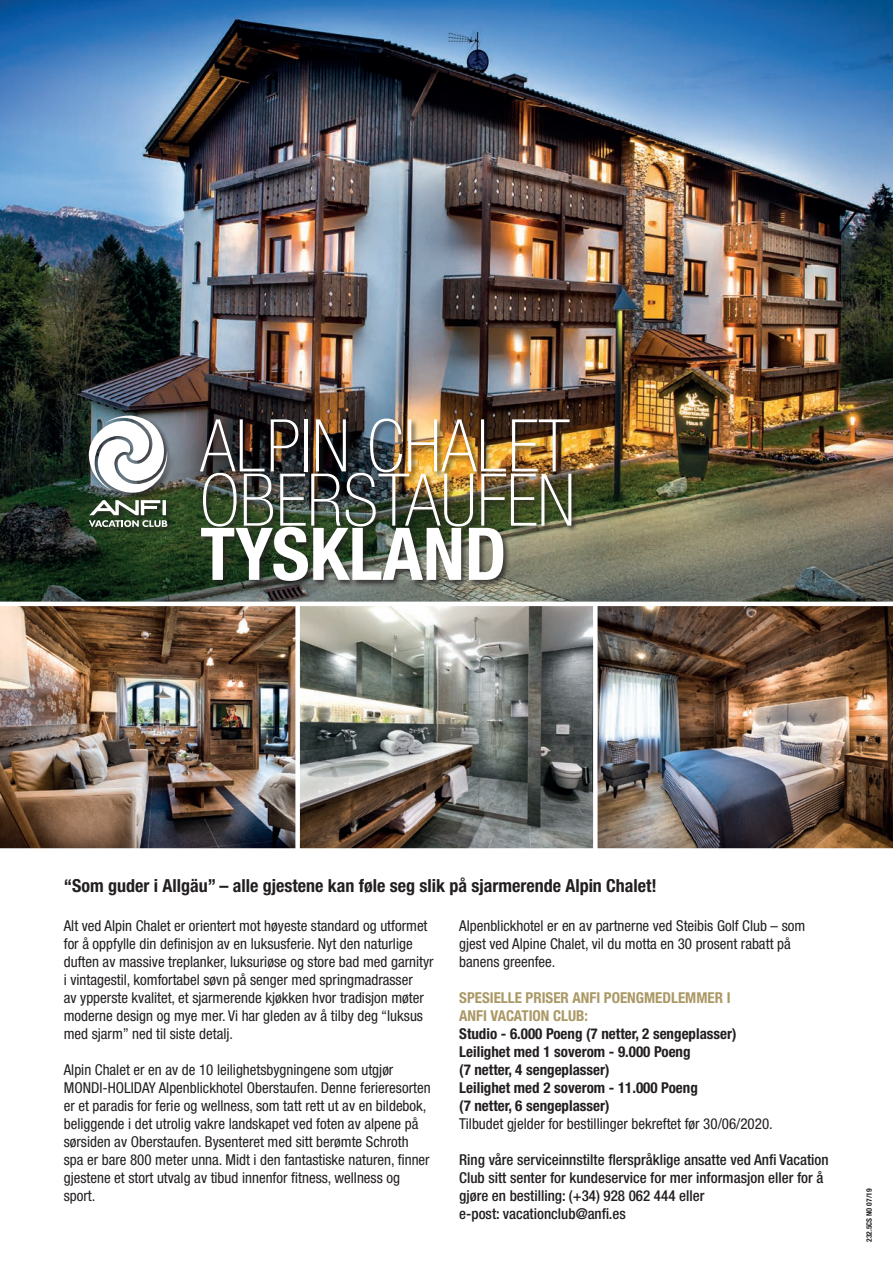
<style>
.page{position:relative;width:893px;height:1263px;background:#fff}
.page>*{position:absolute;margin:0;border:0;box-sizing:border-box;transform-origin:0 0}
.t1{font:100 condensed 72.9px/54.2px "Helvetica Neue LT Std";color:#fff}
.t2{font:700 condensed 72.9px "Helvetica Neue LT Std";color:#fff}
.t3{font:700 condensed 18px "Helvetica Neue LT Std";color:#231f20}
.t4{font:condensed 15px/18px "Helvetica Neue LT Std";color:#231f20}
.t5{font:500 condensed 15px/18px "Helvetica Neue LT Std";color:#231f20}
.t6{font:700 condensed 15px "Helvetica Neue LT Std";color:#231f20}
.t7{font:700 condensed 15px "Helvetica Neue LT Std";color:#aa9865}
.t8{font:700 condensed 7.5px "Helvetica Neue LT Std";color:#231f20}
</style>
<div class="page">
<img style="left:0;top:0;width:893px;height:848px">
<div style="left:87px;top:414px;width:88px;height:120px;background:#231f20;opacity:.75"></div>
<svg style="left:89px;top:414px;width:78px;height:80px"></svg>
<svg style="left:89px;top:500px;width:78px;height:27px"></svg>
<div style="left:198px;top:417px;width:381px;height:171px;background:#231f20;opacity:.75"></div>
<hr style="left:0;top:602px;width:893px;height:4px;background:#fff">
<div style="left:295px;top:604px;width:5px;height:246px;background:#fff"></div>
<div style="left:593px;top:604px;width:5px;height:246px;background:#fff"></div>
<p class="t1" style="left:200px;top:418px;width:377px">ALPIN CHALET<br>OBERSTAUFEN</p>
<p class="t2" style="left:200px;top:510px;width:308px">TYSKLAND</p>
<p class="t3" style="left:64px;top:875px;width:595px">“Som guder i Allgäu” – alle gjestene kan føle seg slik på sjarmerende Alpin Chalet!</p>
<p class="t4" style="left:64px;top:917px;width:371px">Alt ved Alpin Chalet er orientert mot høyeste standard og utformet for å oppfylle din definisjon av en luksusferie. Nyt den naturlige duften av massive treplanker, luksuriøse og store bad med garnityr i vintagestil, komfortabel søvn på senger med springmadrasser<br>av ypperste kvalitet, et sjarmerende kjøkken hvor tradisjon møter moderne design og mye mer. Vi har gleden av å tilby deg “luksus med sjarm” ned til siste detalj.</p>
<p class="t4" style="left:64px;top:1061px;width:368px">Alpin Chalet er en av de 10 leilighetsbygningene som utgjør MONDI-HOLIDAY Alpenblickhotel Oberstaufen. Denne ferieresorten er et paradis for ferie og wellness, som tatt rett ut av en bildebok, beliggende i det utrolig vakre landskapet ved foten av alpene på sørsiden av Oberstaufen. Bysenteret med sitt berømte Schroth spa er bare 800 meter unna. Midt i den fantastiske naturen, finner gjestene et stort utvalg av tibud innenfor fitness, wellness og sport.</p>
<p class="t4" style="left:459px;top:917px;width:348px">Alpenblickhotel er en av partnerne ved Steibis Golf Club – som gjest ved Alpine Chalet, vil du motta en 30 prosent rabatt på banens greenfee.</p>
<p class="t7" style="left:459px;top:989px;width:273px">SPESIELLE PRISER ANFI POENGMEDLEMMER I</p>
<p class="t7" style="left:459px;top:1007px;width:130px">ANFI VACATION CLUB:</p>
<p class="t6" style="left:459px;top:1025px;width:279px">Studio - 6.000 Poeng (7 netter, 2 sengeplasser)</p>
<p class="t6" style="left:459px;top:1043px;width:233px">Leilighet med 1 soverom - 9.000 Poeng</p>
<p class="t6" style="left:459px;top:1061px;width:152px">(7 netter, 4 sengeplasser)</p>
<p class="t6" style="left:459px;top:1079px;width:240px">Leilighet med 2 soverom - 11.000 Poeng</p>
<p class="t6" style="left:459px;top:1097px;width:152px">(7 netter, 6 sengeplasser)</p>
<p class="t4" style="left:459px;top:1115px;width:315px">Tilbudet gjelder for bestillinger bekreftet før 30/06/2020.</p>
<p class="t5" style="left:459px;top:1151px;width:371px">Ring våre serviceinnstilte flerspråklige ansatte ved Anfi Vacation<br>Club sitt senter for kundeservice for mer informasjon eller for å gjøre en bestilling: (+34) 928 062 444 eller</p>
<p class="t5" style="left:459px;top:1205px;width:168px">e-post: vacationclub@anfi.es</p>
<p class="t8" style="left:864px;top:1242px;width:55px;rotate:-90deg">232.5CS NO 07/19</p>
</div>
